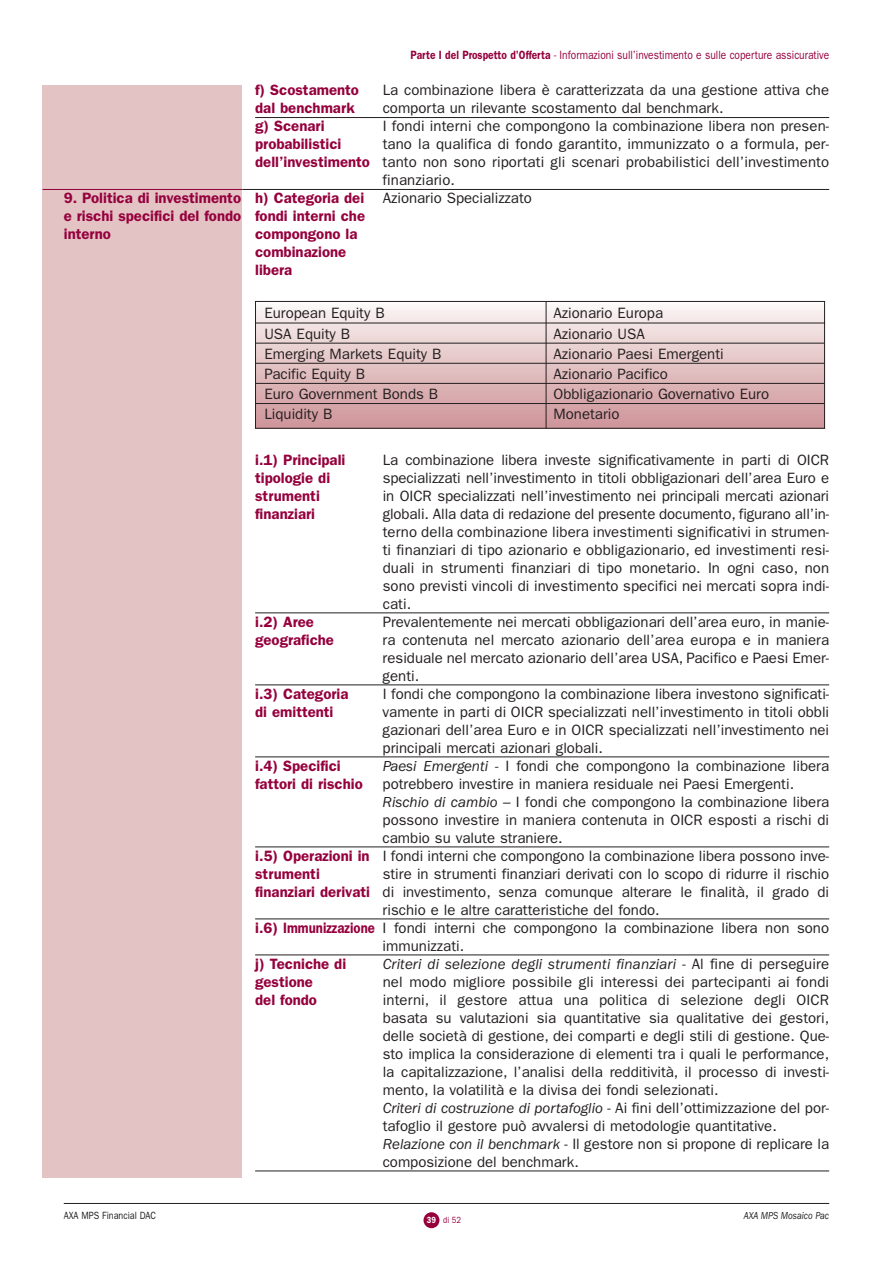
<style>
.page{position:relative;width:893px;height:1263px;background:#fff}
.page>*{position:absolute;margin:0;border:0;box-sizing:border-box;transform-origin:0 0}
.t1{font:15px/18px "Franklin Gothic";color:#231f20;text-align:justify}
.t2{font:600 15px/18px "Franklin Gothic";color:#95003d;text-align:justify}
.t3{font:italic 15px "Franklin Gothic";letter-spacing:.01em;color:#231f20}
.t4{font:12px "Franklin Gothic";color:#95003d;scale:.85 1}
.t5{font:10.5px "Franklin Gothic";color:#231f20;scale:.85 1}
.t6{font:italic 10.5px "Franklin Gothic";color:#231f20;scale:.85 1}
.t7{font:9px "Franklin Gothic";color:#95003d;scale:.85 1}
.s1{font-weight:600}
.s2{font-weight:600;color:#95003d}
.s3{font-style:italic}
.s4{font-style:normal}
.s5{font-weight:600;color:#fff}
</style>
<div class="page">
<hr style="left:255px;top:117px;width:574px;height:1px;background:#231f20">
<hr style="left:255px;top:612px;width:574px;height:1px;background:#231f20">
<hr style="left:255px;top:684px;width:574px;height:1px;background:#231f20">
<hr style="left:255px;top:756px;width:574px;height:1px;background:#231f20">
<hr style="left:255px;top:846px;width:574px;height:1px;background:#231f20">
<hr style="left:255px;top:918px;width:574px;height:1px;background:#231f20">
<hr style="left:255px;top:954px;width:574px;height:1px;background:#231f20">
<hr style="left:255px;top:1170px;width:574px;height:1px;background:#231f20">
<svg style="left:255px;top:301px;width:570px;height:128px"></svg>
<hr style="left:256px;top:343px;width:568px;height:1px;background:#231f20">
<hr style="left:256px;top:363px;width:568px;height:1px;background:#231f20">
<hr style="left:256px;top:383px;width:568px;height:1px;background:#231f20">
<hr style="left:256px;top:403px;width:568px;height:1px;background:#231f20">
<hr style="left:546px;top:301px;width:1px;height:128px;background:#231f20">
<hr style="left:64px;top:1203px;width:765px;height:1px;background:#231f20">
<div style="left:423px;top:1212px;width:16px;height:16px;background:#95003d;border-radius:50%"></div>
<div style="left:43px;top:85px;width:199px;height:1093px;background:#e3c3c4"></div>
<hr style="left:43px;top:189px;width:199px;height:1px;background:#95003d">
<hr style="left:242px;top:189px;width:587px;height:1px;background:#231f20">
<p class="t2" style="left:64px;top:190px;width:179px">9. Politica di investimento e rischi specifici del fondo interno</p>
<p class="t4" style="left:411px;top:51px;width:494px"><span class="s1">Parte I del Prospetto d’Offerta</span> - Informazioni sull’investimento e sulle coperture assicurative</p>
<p class="t2" style="left:255px;top:82px;width:105px">f) Scostamento</p>
<p class="t1" style="left:383px;top:82px;width:448px">La combinazione libera è caratterizzata da una gestione attiva che</p>
<p class="t2" style="left:255px;top:100px;width:101px">dal benchmark</p>
<p class="t1" style="left:383px;top:100px;width:342px">comporta un rilevante scostamento dal benchmark.</p>
<p class="t2" style="left:255px;top:118px;width:71px">g) Scenari</p>
<p class="t1" style="left:383px;top:118px;width:448px">I fondi interni che compongono la combinazione libera non presen-</p>
<p class="t2" style="left:255px;top:136px;width:88px">probabilistici</p>
<p class="t1" style="left:383px;top:136px;width:448px">tano la qualifica di fondo garantito, immunizzato o a formula, per-</p>
<p class="t1" style="left:255px;top:154px;width:576px"><span class="s2">dell’investimento</span> tanto non sono riportati gli scenari probabilistici dell’investimento</p>
<p class="t1" style="left:383px;top:172px;width:74px">finanziario.</p>
<p class="t1" style="left:255px;top:190px;width:278px"><span class="s2">h) Categoria dei</span> Azionario Specializzato</p>
<p class="t2" style="left:255px;top:208px;width:111px">fondi interni che</p>
<p class="t2" style="left:255px;top:226px;width:104px">compongono la</p>
<p class="t2" style="left:255px;top:244px;width:93px">combinazione</p>
<p class="t2" style="left:255px;top:262px;width:39px">libera</p>
<p class="t1" style="left:264px;top:306px;width:122px">European Equity B</p>
<p class="t1" style="left:554px;top:306px;width:111px">Azionario Europa</p>
<p class="t1" style="left:264px;top:326px;width:87px">USA Equity B</p>
<p class="t1" style="left:554px;top:326px;width:93px">Azionario USA</p>
<p class="t1" style="left:264px;top:346px;width:179px">Emerging Markets Equity B</p>
<p class="t1" style="left:553px;top:346px;width:172px">Azionario Paesi Emergenti</p>
<p class="t1" style="left:264px;top:366px;width:102px">Pacific Equity B</p>
<p class="t1" style="left:554px;top:366px;width:116px">Azionario Pacifico</p>
<p class="t1" style="left:264px;top:386px;width:175px">Euro Government Bonds B</p>
<p class="t1" style="left:554px;top:386px;width:217px">Obbligazionario Governativo Euro</p>
<p class="t1" style="left:264px;top:406px;width:69px">Liquidity B</p>
<p class="t1" style="left:554px;top:406px;width:67px">Monetario</p>
<p class="t2" style="left:255px;top:452px;width:92px">i.1) Principali</p>
<p class="t1" style="left:383px;top:452px;width:448px">La combinazione libera investe significativamente in parti di OICR</p>
<p class="t2" style="left:255px;top:470px;width:77px">tipologie di</p>
<p class="t1" style="left:383px;top:470px;width:448px">specializzati nell’investimento in titoli obbligazionari dell’area Euro e</p>
<p class="t2" style="left:255px;top:488px;width:66px">strumenti</p>
<p class="t1" style="left:383px;top:488px;width:448px">in OICR specializzati nell’investimento nei principali mercati azionari</p>
<p class="t2" style="left:255px;top:506px;width:61px">finanziari</p>
<p class="t1" style="left:383px;top:506px;width:448px">globali. Alla data di redazione del presente documento, figurano all’in&shy;terno della combinazione libera investimenti significativi in strumen&shy;ti finanziari di tipo azionario e obbligazionario, ed investimenti resi&shy;duali in strumenti finanziari di tipo monetario. In ogni caso, non sono previsti vincoli di investimento specifici nei mercati sopra indi&shy;cati.</p>
<p class="t2" style="left:255px;top:614px;width:60px">i.2) Aree</p>
<p class="t1" style="left:383px;top:614px;width:448px">Prevalentemente nei mercati obbligazionari dell’area euro, in manie-</p>
<p class="t2" style="left:255px;top:632px;width:80px">geografiche</p>
<p class="t1" style="left:383px;top:632px;width:448px">ra contenuta nel mercato azionario dell’area europa e in maniera residuale nel mercato azionario dell’area USA, Pacifico e Paesi Emer&shy;genti.</p>
<p class="t2" style="left:255px;top:686px;width:95px">i.3) Categoria</p>
<p class="t1" style="left:383px;top:686px;width:448px">I fondi che compongono la combinazione libera investono significati-</p>
<p class="t2" style="left:255px;top:704px;width:80px">di emittenti</p>
<p class="t1" style="left:383px;top:704px;width:448px">vamente in parti di OICR specializzati nell’investimento in titoli obbli gazionari dell’area Euro e in OICR specializzati nell’investimento nei principali mercati azionari globali.</p>
<p class="t2" style="left:255px;top:758px;width:87px">i.4) Specifici</p>
<p class="t1" style="left:383px;top:758px;width:448px"><span class="s3">Paesi Emergenti -</span> I fondi che compongono la combinazione libera</p>
<p class="t2" style="left:255px;top:776px;width:109px">fattori di rischio</p>
<p class="t1" style="left:383px;top:776px;width:413px">potrebbero investire in maniera residuale nei Paesi Emergenti.</p>
<p class="t1" style="left:383px;top:794px;width:448px"><span class="s3">Rischio di cambio</span> – I fondi che compongono la combinazione libera</p>
<p class="t1" style="left:383px;top:812px;width:448px">possono investire in maniera contenuta in OICR esposti a rischi di</p>
<p class="t1" style="left:383px;top:830px;width:182px">cambio su valute straniere.</p>
<p class="t1" style="left:255px;top:848px;width:575px"><span class="s2">i.5) Operazioni in</span> I fondi interni che compongono la combinazione libera possono inve-</p>
<p class="t2" style="left:255px;top:866px;width:66px">strumenti</p>
<p class="t1" style="left:383px;top:866px;width:448px">stire in strumenti finanziari derivati con lo scopo di ridurre il rischio</p>
<p class="t1" style="left:255px;top:884px;width:575px"><span class="s2">finanziari derivati</span> di investimento, senza comunque alterare le finalità, il grado di</p>
<p class="t1" style="left:383px;top:902px;width:279px">rischio e le altre caratteristiche del fondo.</p>
<p class="t1" style="left:255px;top:920px;width:575px"><span class="s2">i.6) Immunizzazione</span> I fondi interni che compongono la combinazione libera non sono</p>
<p class="t1" style="left:383px;top:938px;width:83px">immunizzati.</p>
<p class="t2" style="left:255px;top:956px;width:93px">j) Tecniche di</p>
<p class="t3" style="left:383px;top:959px;width:448px">Criteri di selezione degli strumenti finanziari <span class="s4">- Al fine di perseguire</span></p>
<p class="t2" style="left:255px;top:974px;width:59px">gestione</p>
<p class="t1" style="left:383px;top:974px;width:448px">nel modo migliore possibile gli interessi dei partecipanti ai fondi</p>
<p class="t2" style="left:255px;top:992px;width:63px">del fondo</p>
<p class="t1" style="left:383px;top:992px;width:448px;text-align:left">interni, il gestore attua una politica di selezione degli OICR basata su valutazioni sia quantitative sia qualitative dei gestori, delle società di gestione, dei comparti e degli stili di gestione. Que&shy;sto implica la considerazione di elementi tra i quali le performance, la capitalizzazione, l’analisi della redditività, il processo di investi&shy;mento, la volatilità e la divisa dei fondi selezionati.<br><span class="s3">Criteri di costruzione di portafoglio</span> - Ai fini dell’ottimizzazione del por&shy;tafoglio il gestore può avvalersi di metodologie quantitative.<br><span class="s3">Relazione con il benchmark</span> - Il gestore non si propone di replicare la composizione del benchmark.</p>
<p class="t5" style="left:64px;top:1211px;width:110px">AXA MPS Financial DAC</p>
<p class="t6" style="left:744px;top:1211px;width:102px">AXA MPS Mosaico Pac</p>
<p class="t7" style="left:427px;top:1217px;width:42px"><span class="s5">39</span> di 52</p>
</div>
